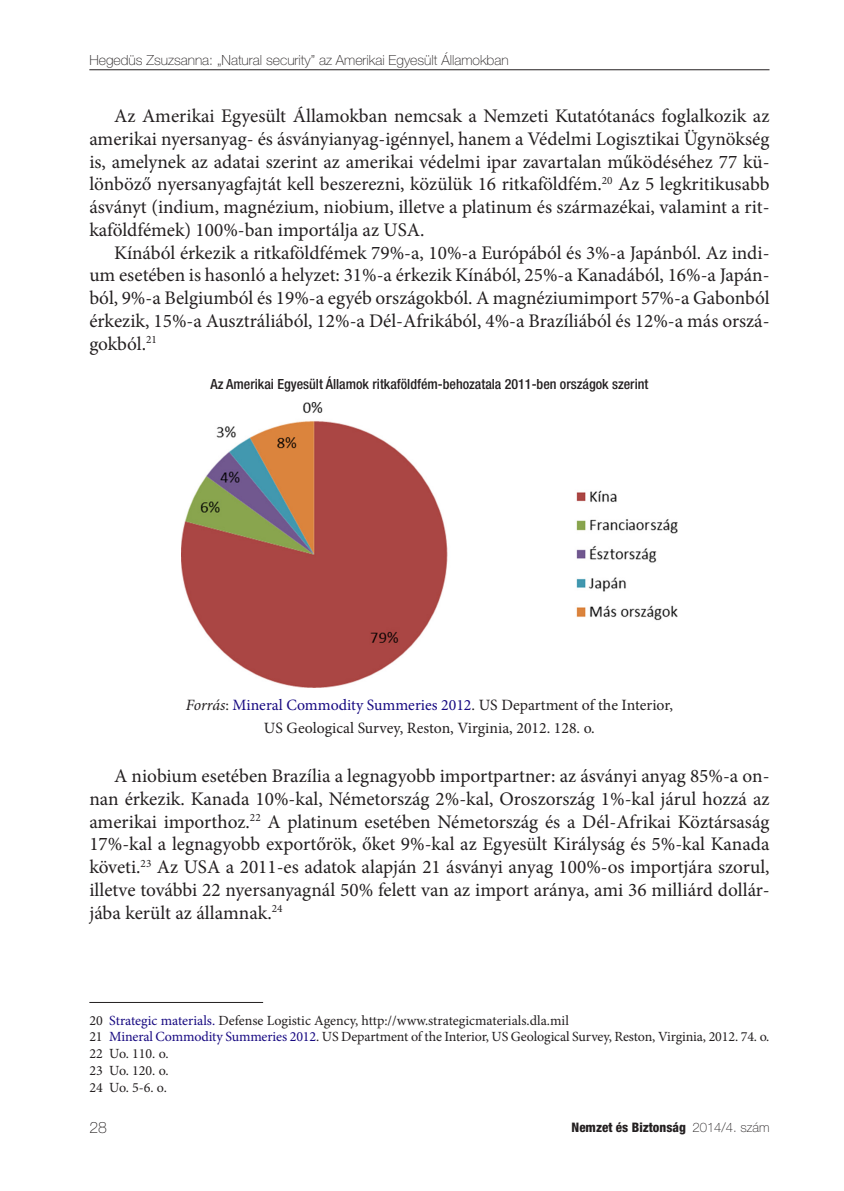
<style>
.page{position:relative;width:844px;height:1191px;background:#fff}
.page>*{position:absolute;margin:0;border:0;box-sizing:border-box;transform-origin:0 0}
.Szöveg{font:19.25px/22.8px "Minion Pro";color:#231f20;text-align:justify}
.képaláírás{font:15.75px/22.8px "Minion Pro";color:#231f20;text-align:center}
.t1{font:100 15.75px "Helvetica Neue LT Pro";color:#231f20}
.lábjegyzet{font:14px "Minion Pro";letter-spacing:-.005em;color:#231f20}
.képekhez{font:500 condensed 14px "Helvetica Neue LT Pro";color:#231f20}
.t2{font:100 14px "Helvetica Neue LT Pro";color:#231f20}
.t3{font:800 condensed 13.12px "Helvetica Neue LT Pro";color:#231f20}
.s1{font-style:italic}
.s2{color:#170981}
.s3{font-weight:100;font-stretch:normal}
</style>
<div class="page">
<hr style="left:89px;top:69px;width:680px;height:1px;background:#231f20">
<img style="left:181px;top:402px;width:496px;height:285px">
<hr style="left:89px;top:1002px;width:174px;height:1px;background:#231f20">
<p class="t2" style="left:89px;top:52px;width:420px">Hegedüs Zsuzsanna: „Natural security” az Amerikai Egyesült Államokban</p>
<p class="Szöveg" style="left:89px;top:105px;width:681px;text-indent:25px">Az Amerikai Egyesült Államokban nemcsak a Nemzeti Kutatótanács foglalkozik az amerikai nyersanyag- és ásványianyag-igénnyel, hanem a Védelmi Logisztikai Ügynökség is, amelynek az adatai szerint az amerikai védelmi ipar zavartalan működéséhez 77 kü&shy;lönböző nyersanyagfajtát kell beszerezni, közülük 16 ritkaföldfém.<sup>20</sup> Az 5 legkritikusabb ásványt (indium, magnézium, niobium, illetve a platinum és származékai, valamint a rit&shy;kaföldfémek) 100%-ban importálja az USA.</p>
<p class="Szöveg" style="left:89px;top:241px;width:681px;text-indent:25px">Kínából érkezik a ritkaföldfémek 79%-a, 10%-a Európából és 3%-a Japánból. Az indi&shy;um esetében is hasonló a helyzet: 31%-a érkezik Kínából, 25%-a Kanadából, 16%-a Japán&shy;ból, 9%-a Belgiumból és 19%-a egyéb országokból. A magnéziumimport 57%-a Gabonból érkezik, 15%-a Ausztráliából, 12%-a Dél-Afrikából, 4%-a Brazíliából és 12%-a más orszá&shy;gokból.<sup>21</sup></p>
<p class="képekhez" style="left:210px;top:376px;width:439px">Az Amerikai Egyesült Államok ritkaföldfém-behozatala 2011-ben országok szerint</p>
<p class="képaláírás" style="left:186px;top:694px;width:488px"><span class="s1">Forrás</span>: <span class="s2">Mineral Commodity Summeries 2012</span>. US Department of the Interior,<br>US Geological Survey, Reston, Virginia, 2012. 128. o.</p>
<p class="Szöveg" style="left:89px;top:764px;width:681px;text-indent:25px">A niobium esetében Brazília a legnagyobb importpartner: az ásványi anyag 85%-a on&shy;nan érkezik. Kanada 10%-kal, Németország 2%-kal, Oroszország 1%-kal járul hozzá az amerikai importhoz.<sup>22</sup> A platinum esetében Németország és a Dél-Afrikai Köztársaság 17%-kal a legnagyobb exportőrök, őket 9%-kal az Egyesült Királyság és 5%-kal Kanada követi.<sup>23</sup> Az USA a 2011-es adatok alapján 21 ásványi anyag 100%-os importjára szorul, illetve további 22 nyersanyagnál 50% felett van az import aránya, ami 36 milliárd dollár&shy;jába került az államnak.<sup>24</sup></p>
<p class="lábjegyzet" style="left:89px;top:1010px;width:481px">20 <span class="s2">Strategic materials.</span> Defense Logistic Agency, http://www.strategicmaterials.dla.mil</p>
<p class="lábjegyzet" style="left:89px;top:1027px;width:681px">21 <span class="s2">Mineral Commodity Summeries 2012</span>. US Department of the Interior, US Geological Survey, Reston, Virginia, 2012. 74. o.</p>
<p class="lábjegyzet" style="left:89px;top:1044px;width:81px">22 Uo. 110. o.</p>
<p class="lábjegyzet" style="left:89px;top:1061px;width:81px">23 Uo. 120. o.</p>
<p class="lábjegyzet" style="left:89px;top:1077px;width:79px">24 Uo. 5-6. o.</p>
<p class="t1" style="left:89px;top:1118px;width:19px">28</p>
<p class="t3" style="left:571px;top:1119px;width:199px">Nemzet és Biztonság <span class="s3">2014/4. szám</span></p>
</div>
